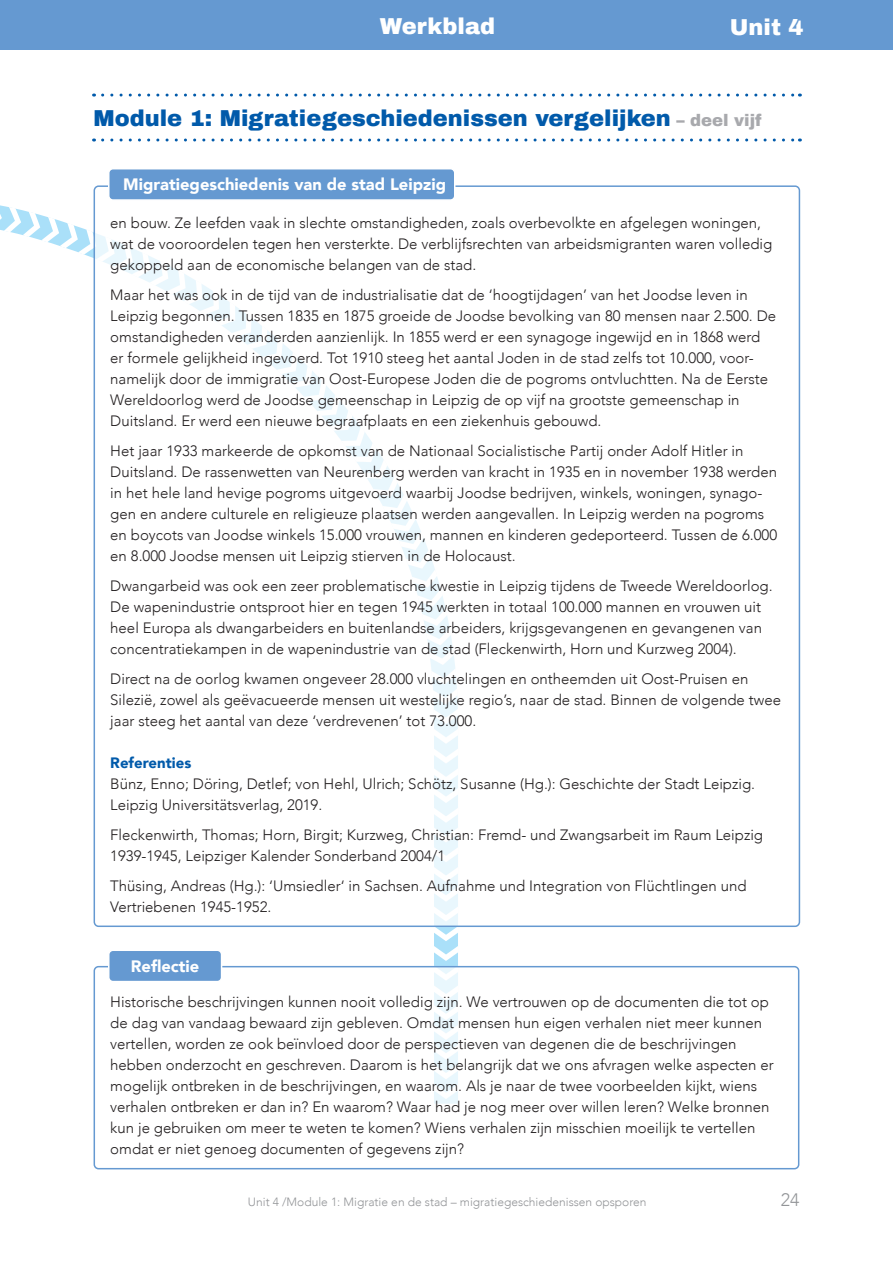
<style>
.page{position:relative;width:893px;height:1263px;background:#fff}
.page>*{position:absolute;margin:0;border:0;box-sizing:border-box;transform-origin:0 0}
.t1{font:900 22.5px "Archivo";color:#015aaa}
.t2{font:900 22.5px "Archivo";color:#fff}
.t3{font:300 18px "Avenir";color:#939598}
.t4{font:900 16.5px "Avenir";color:#fff}
.t5{font:300 15px/21px "Avenir";color:#231f20}
.t6{font:900 15px "Avenir";color:#015aaa}
.t7{font:300 12px "Avenir";color:#939598}
.s1{font-size:16.5px;color:#a8a9ad}
</style>
<div class="page">
<svg style="left:0;top:203px;width:458px;height:896px"></svg>
<div style="left:94px;top:186px;width:705px;height:741px;background:#fff;border-radius:4px"></div>
<div style="left:94px;top:967px;width:705px;height:202px;background:#fff;border-radius:4px"></div>
<div style="left:94px;top:966px;width:705px;height:203px;border:2px solid #6599d1;border-radius:4px"></div>
<div style="left:109px;top:950px;width:113px;height:31px;background:#6599d1;border-radius:4px"></div>
<div style="left:108px;top:949px;width:114px;height:33px;border:2px solid #fff;border-radius:4px"></div>
<svg style="left:103px;top:139px;width:697px;height:3px"></svg>
<svg style="left:103px;top:94px;width:697px;height:3px"></svg>
<div style="left:109px;top:169px;width:346px;height:31px;background:#6599d1;border-radius:4px"></div>
<div style="left:108px;top:168px;width:347px;height:33px;border:2px solid #fff;border-radius:4px"></div>
<div style="left:0;top:0;width:893px;height:50px;background:#6599d1"></div>
<h1 class="t2" style="left:380px;top:13px;width:117px">Werkblad</h1>
<h1 class="t2" style="left:730px;top:14px;width:75px">Unit 4</h1>
<h1 class="t1" style="left:94px;top:104px;width:670px">Module 1: Migratiegeschiedenissen vergelijken <span class="s1">– deel vijf</span></h1>
<p class="t4" style="left:123px;top:171px;width:324px">Migratiegeschiedenis van de stad Leipzig</p>
<p class="t5" style="left:110px;top:212px;width:664px">en bouw. Ze leefden vaak in slechte omstandigheden, zoals overbevolkte en afgelegen woningen, wat de vooroordelen tegen hen versterkte. De verblijfsrechten van arbeidsmigranten waren volledig gekoppeld aan de economische belangen van de stad.</p>
<p class="t5" style="left:110px;top:284px;width:667px">Maar het was ook in de tijd van de industrialisatie dat de ‘hoogtijdagen’ van het Joodse leven in Leipzig begonnen. Tussen 1835 en 1875 groeide de Joodse bevolking van 80 mensen naar 2.500. De omstandigheden veranderden aanzienlijk. In 1855 werd er een synagoge ingewijd en in 1868 werd er formele gelijkheid ingevoerd. Tot 1910 steeg het aantal Joden in de stad zelfs tot 10.000, voor&shy;namelijk door de immigratie van Oost-Europese Joden die de pogroms ontvluchtten. Na de Eerste Wereldoorlog werd de Joodse gemeenschap in Leipzig de op vijf na grootste gemeenschap in Duitsland. Er werd een nieuwe begraafplaats en een ziekenhuis gebouwd.</p>
<p class="t5" style="left:110px;top:440px;width:668px">Het jaar 1933 markeerde de opkomst van de Nationaal Socialistische Partij onder Adolf Hitler in Duitsland. De rassenwetten van Neurenberg werden van kracht in 1935 en in november 1938 werden in het hele land hevige pogroms uitgevoerd waarbij Joodse bedrijven, winkels, woningen, synago&shy;gen en andere culturele en religieuze plaatsen werden aangevallen. In Leipzig werden na pogroms en boycots van Joodse winkels 15.000 vrouwen, mannen en kinderen gedeporteerd. Tussen de 6.000 en 8.000 Joodse mensen uit Leipzig stierven in de Holocaust.</p>
<p class="t5" style="left:110px;top:575px;width:664px">Dwangarbeid was ook een zeer problematische kwestie in Leipzig tijdens de Tweede Wereldoorlog.<br>De wapenindustrie ontsproot hier en tegen 1945 werkten in totaal 100.000 mannen en vrouwen uit heel Europa als dwangarbeiders en buitenlandse arbeiders, krijgsgevangenen en gevangenen van concentratiekampen in de wapenindustrie van de stad (Fleckenwirth, Horn und Kurzweg 2004).</p>
<p class="t5" style="left:110px;top:668px;width:672px">Direct na de oorlog kwamen ongeveer 28.000 vluchtelingen en ontheemden uit Oost-Pruisen en<br>Silezië, zowel als geëvacueerde mensen uit westelijke regio’s, naar de stad. Binnen de volgende twee jaar steeg het aantal van deze ‘verdrevenen’ tot 73.000.</p>
<p class="t6" style="left:110px;top:749px;width:83px">Referenties</p>
<p class="t5" style="left:110px;top:773px;width:646px">Bünz, Enno; Döring, Detlef; von Hehl, Ulrich; Schötz, Susanne (Hg.): Geschichte der Stadt Leipzig.<br>Leipzig Universitätsverlag, 2019.</p>
<p class="t5" style="left:110px;top:824px;width:654px">Fleckenwirth, Thomas; Horn, Birgit; Kurzweg, Christian: Fremd- und Zwangsarbeit im Raum Leipzig<br>1939-1945, Leipziger Kalender Sonderband 2004/1</p>
<p class="t5" style="left:110px;top:875px;width:638px">Thüsing, Andreas (Hg.): ‘Umsiedler‘ in Sachsen. Aufnahme und Integration von Flüchtlingen und<br>Vertriebenen 1945-1952.</p>
<p class="t4" style="left:131px;top:952px;width:70px">Reflectie</p>
<p class="t5" style="left:110px;top:991px;width:665px">Historische beschrijvingen kunnen nooit volledig zijn. We vertrouwen op de documenten die tot op de dag van vandaag bewaard zijn gebleven. Omdat mensen hun eigen verhalen niet meer kunnen vertellen, worden ze ook beïnvloed door de perspectieven van degenen die de beschrijvingen hebben onderzocht en geschreven. Daarom is het belangrijk dat we ons afvragen welke aspecten er mogelijk ontbreken in de beschrijvingen, en waarom. Als je naar de twee voorbeelden kijkt, wiens verhalen ontbreken er dan in? En waarom? Waar had je nog meer over willen leren? Welke bronnen kun je gebruiken om meer te weten te komen? Wiens verhalen zijn misschien moeilijk te vertellen omdat er niet genoeg documenten of gegevens zijn?</p>
<p class="t7" style="left:248px;top:1195px;width:400px">Unit 4 /Module 1: Migratie en de stad – migratiegeschiedenissen opsporen</p>
<p class="t3" style="left:781px;top:1189px;width:20px">24</p>
</div>
